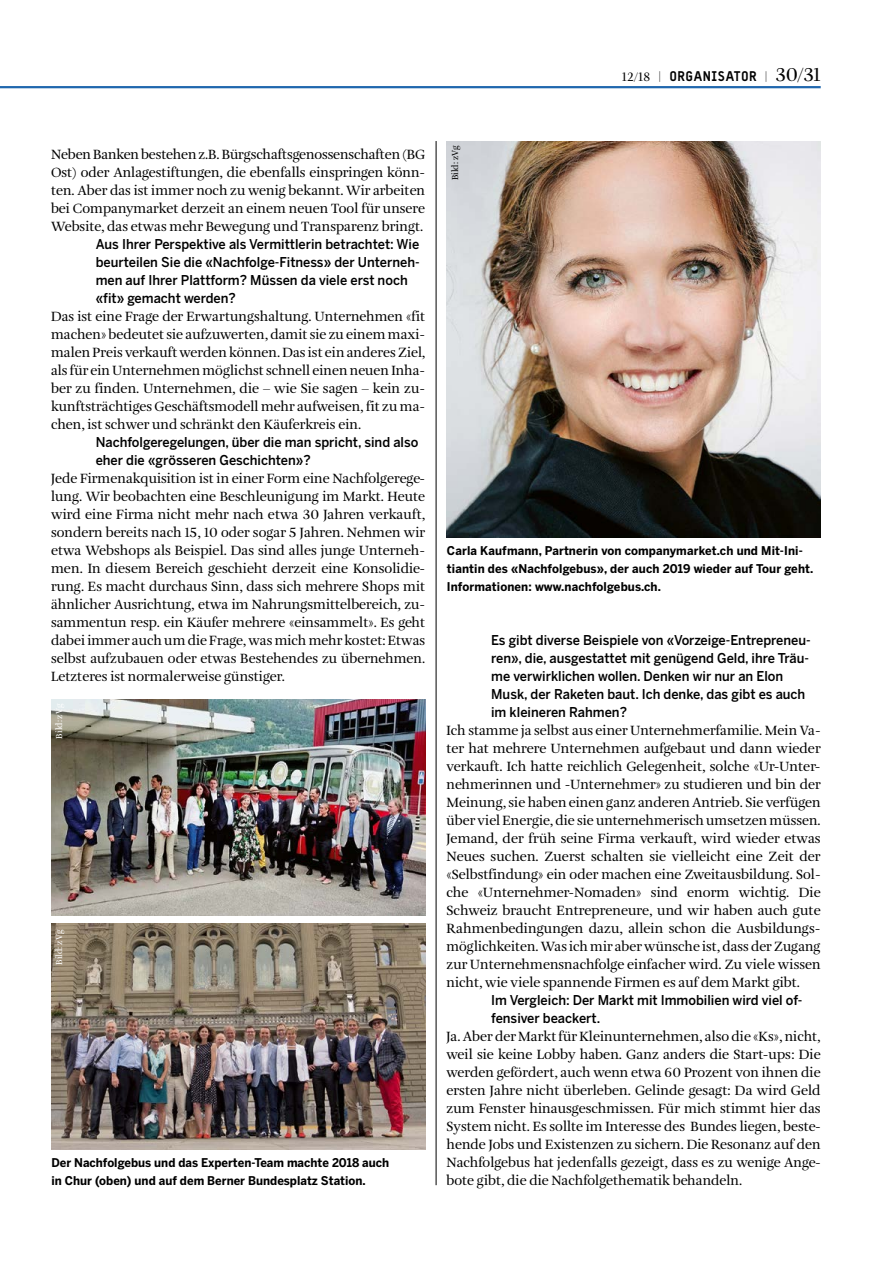
<style>
.page{position:relative;width:893px;height:1263px;background:#fff}
.page>*{position:absolute;margin:0;border:0;box-sizing:border-box;transform-origin:0 0}
.t1{font:13.8px/18px "Amalia Pro";color:#000;text-align:justify}
.t2{font:500 13.5px/18px "Benton Sans";color:#000;scale:.95 1}
.t3{font:900 13.5px "Typestar Pro";letter-spacing:.035em;color:#000}
.t4{font:700 12px/18px "Benton Sans";letter-spacing:.005em;color:#000;scale:.95 1}
.t5{font:9px "Amalia Pro";color:#fff}
.t6{font:9px "Amalia Pro";color:#000}
.s1{font-family:"Amalia Pro";font-weight:400;font-size:12.75px}
.s2{font-family:"Amalia Pro";font-weight:400;font-size:19.5px}
</style>
<div class="page">
<hr style="left:0;top:86px;width:821px;height:2px;background:#2067ae">
<hr style="left:436px;top:141px;width:1px;height:1044px;background:#000">
<img style="left:447px;top:141px;width:374px;height:396px">
<img style="left:51px;top:924px;width:374px;height:225px">
<img style="left:51px;top:699px;width:374px;height:216px">
<p class="t3" style="left:622px;top:67px;width:200px"><span class="s1">12/18 |</span> ORGANISATOR <span class="s1">|</span> <span class="s2">30/31</span></p>
<p class="t1" style="left:51px;top:146px;width:376px">Neben Banken bestehen z.B. Bürgschaftsgenossenschaften (BG Ost) oder Anlagestiftungen, die ebenfalls einspringen könn&shy;ten. Aber das ist immer noch zu wenig bekannt. Wir arbeiten bei Companymarket derzeit an einem neuen Tool für unsere Website, das etwas mehr Bewegung und Transparenz bringt.</p>
<p class="t2" style="left:96px;top:235px;width:343px">Aus Ihrer Perspektive als Vermittlerin betrachtet: Wie beurteilen Sie die «Nachfolge-Fitness» der Unterneh&shy;men auf Ihrer Plattform? Müssen da viele erst noch «fit» gemacht werden?</p>
<p class="t1" style="left:51px;top:308px;width:376px">Das ist eine Frage der Erwartungshaltung. Unternehmen «fit machen» bedeutet sie aufzuwerten, damit sie zu einem maxi&shy;malen Preis verkauft werden können. Das ist ein anderes Ziel, als für ein Unternehmen möglichst schnell einen neuen Inha&shy;ber zu finden. Unternehmen, die – wie Sie sagen – kein zu&shy;kunftsträchtiges Geschäftsmodell mehr aufweisen, fit zu ma&shy;chen, ist schwer und schränkt den Käuferkreis ein.</p>
<p class="t2" style="left:96px;top:433px;width:341px">Nachfolgeregelungen, über die man spricht, sind also eher die «grösseren Geschichten»?</p>
<p class="t1" style="left:51px;top:470px;width:376px">Jede Firmenakquisition ist in einer Form eine Nachfolgerege&shy;lung. Wir beobachten eine Beschleunigung im Markt. Heute wird eine Firma nicht mehr nach etwa 30 Jahren verkauft, sondern bereits nach 15, 10 oder sogar 5 Jahren. Nehmen wir etwa Webshops als Beispiel. Das sind alles junge Unterneh&shy;men. In diesem Bereich geschieht derzeit eine Konsolidie&shy;rung. Es macht durchaus Sinn, dass sich mehrere Shops mit ähnlicher Ausrichtung, etwa im Nahrungsmittelbereich, zu&shy;sammentun resp. ein Käufer mehrere «einsammelt». Es geht dabei immer auch um die Frage, was mich mehr kostet: Etwas selbst aufzubauen oder etwas Bestehendes zu übernehmen.<br>Letzteres ist normalerweise günstiger.</p>
<p class="t5" style="left:54px;top:738px;width:37px;rotate:-90deg">Bild: zVg</p>
<p class="t5" style="left:54px;top:965px;width:37px;rotate:-90deg">Bild: zVg</p>
<p class="t4" style="left:51px;top:1154px;width:357px">Der Nachfolgebus und das Experten-Team machte 2018 auch in Chur (oben) und auf dem Berner Bundesplatz Station.</p>
<p class="t6" style="left:450px;top:180px;width:37px;rotate:-90deg">Bild: zVg</p>
<p class="t4" style="left:447px;top:542px;width:387px">Carla Kaufmann, Partnerin von companymarket.ch und Mit-Ini&shy;tiantin des «Nachfolgebus», der auch 2019 wieder auf Tour geht.<br>Informationen: www.nachfolgebus.ch.</p>
<p class="t2" style="left:491px;top:631px;width:338px">Es gibt diverse Beispiele von «Vorzeige-Entrepreneu&shy;ren», die, ausgestattet mit genügend Geld, ihre Träu&shy;me verwirklichen wollen. Denken wir nur an Elon Musk, der Raketen baut. Ich denke, das gibt es auch im kleineren Rahmen?</p>
<p class="t1" style="left:446px;top:722px;width:376px">Ich stamme ja selbst aus einer Unternehmerfamilie. Mein Va&shy;ter hat mehrere Unternehmen aufgebaut und dann wieder verkauft. Ich hatte reichlich Gelegenheit, solche «Ur-Unter&shy;nehmerinnen und -Unternehmer» zu studieren und bin der Meinung, sie haben einen ganz anderen Antrieb. Sie verfügen über viel Energie, die sie unternehmerisch umsetzen müssen.<br>Jemand, der früh seine Firma verkauft, wird wieder etwas Neues suchen. Zuerst schalten sie vielleicht eine Zeit der «Selbstfindung» ein oder machen eine Zweitausbildung. Sol&shy;che «Unternehmer-Nomaden» sind enorm wichtig. Die Schweiz braucht Entrepreneure, und wir haben auch gute Rahmenbedingungen dazu, allein schon die Ausbildungs&shy;möglichkeiten. Was ich mir aber wünsche ist, dass der Zugang zur Unternehmensnachfolge einfacher wird. Zu viele wissen nicht, wie viele spannende Firmen es auf dem Markt gibt.</p>
<p class="t2" style="left:491px;top:991px;width:329px">Im Vergleich: Der Markt mit Immobilien wird viel of&shy;fensiver beackert.</p>
<p class="t1" style="left:446px;top:1028px;width:376px">Ja. Aber der Markt für Kleinunternehmen, also die «Ks», nicht, weil sie keine Lobby haben. Ganz anders die Start-ups: Die werden gefördert, auch wenn etwa 60 Prozent von ihnen die ersten Jahre nicht überleben. Gelinde gesagt: Da wird Geld zum Fenster hinausgeschmissen. Für mich stimmt hier das System nicht. Es sollte im Interesse des Bundes liegen, beste&shy;hende Jobs und Existenzen zu sichern. Die Resonanz auf den Nachfolgebus hat jedenfalls gezeigt, dass es zu wenige Ange&shy;bote gibt, die die Nachfolgethematik behandeln.</p>
</div>
